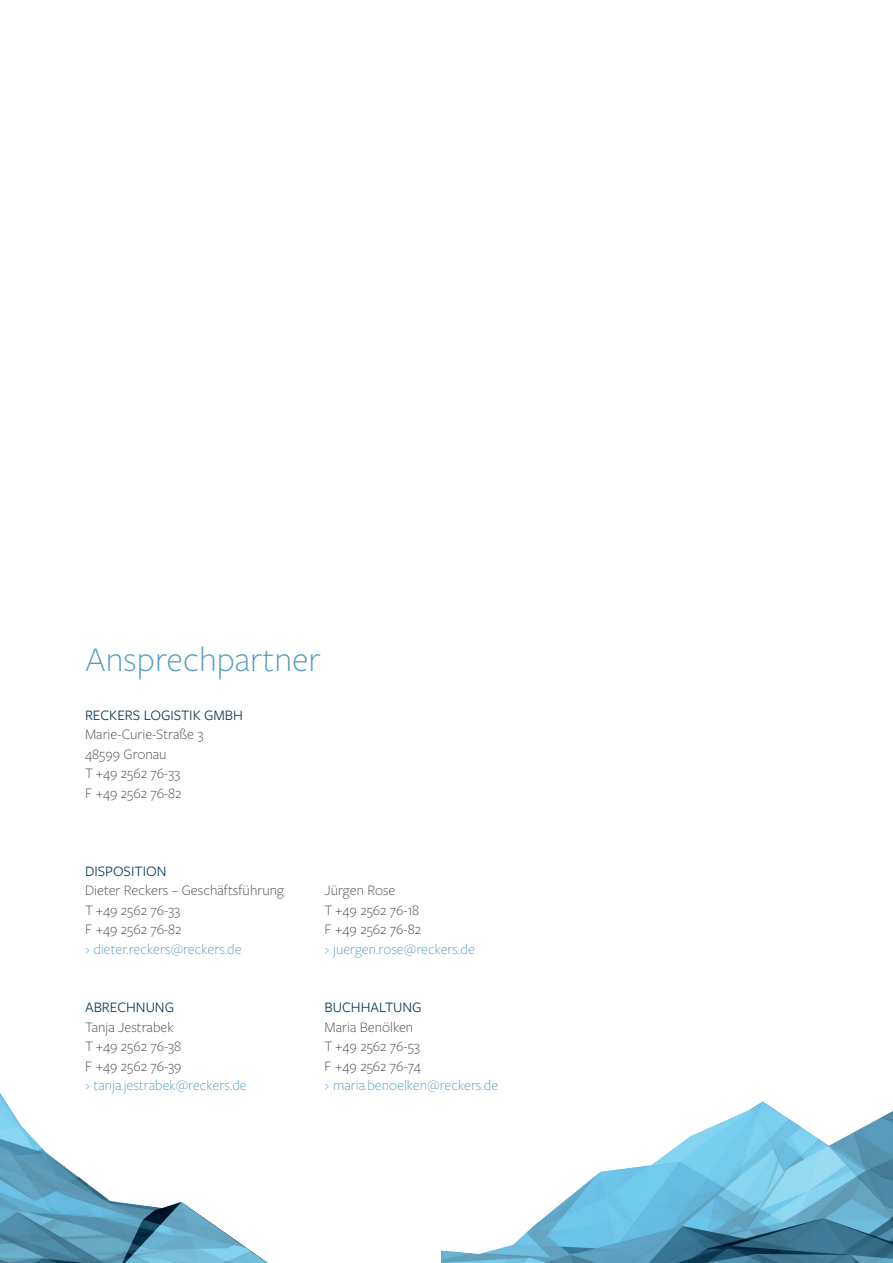
<style>
.page{position:relative;width:893px;height:1263px;background:#fff}
.page>*{position:absolute;margin:0;border:0;box-sizing:border-box;transform-origin:0 0}
.t1{font:300 36px "Freight Sans Pro";color:#559bbf}
.t2{font:300 15px/19.5px "Freight Sans Pro";color:#444747}
.t3{font:300 15px "Freight Sans Pro";color:#559bbf}
.t4{font:15px "Freight Sans Pro";color:#113d59}
</style>
<div class="page">
<img style="left:442px;top:1101px;width:451px;height:162px">
<img style="left:0;top:1093px;width:268px;height:170px">
<h1 class="t1" style="left:85px;top:635px;width:237px">Ansprechpartner</h1>
<p class="t4" style="left:85px;top:705px;width:159px">RECKERS LOGISTIK GMBH</p>
<p class="t2" style="left:85px;top:724px;width:120px">Marie-Curie-Straße 3<br>48599 Gronau<br>T +49 2562 76-33<br>F +49 2562 76-82</p>
<p class="t4" style="left:85px;top:861px;width:83px">DISPOSITION</p>
<p class="t2" style="left:85px;top:880px;width:200px">Dieter Reckers – Geschäftsführung<br>T +49 2562 76-33<br>F +49 2562 76-82</p>
<p class="t3" style="left:85px;top:939px;width:158px">› dieter.reckers@reckers.de</p>
<p class="t4" style="left:85px;top:997px;width:91px">ABRECHNUNG</p>
<p class="t2" style="left:85px;top:1016px;width:98px">Tanja Jestrabek<br>T +49 2562 76-38<br>F +49 2562 76-39</p>
<p class="t3" style="left:85px;top:1075px;width:163px">› tanja.jestrabek@reckers.de</p>
<p class="t2" style="left:325px;top:880px;width:98px">Jürgen Rose<br>T +49 2562 76-18<br>F +49 2562 76-82</p>
<p class="t3" style="left:325px;top:939px;width:152px">› juergen.rose@reckers.de</p>
<p class="t4" style="left:325px;top:997px;width:99px">BUCHHALTUNG</p>
<p class="t2" style="left:325px;top:1016px;width:98px">Maria Benölken<br>T +49 2562 76-53<br>F +49 2562 76-74</p>
<p class="t3" style="left:325px;top:1075px;width:175px">› maria.benoelken@reckers.de</p>
</div>
